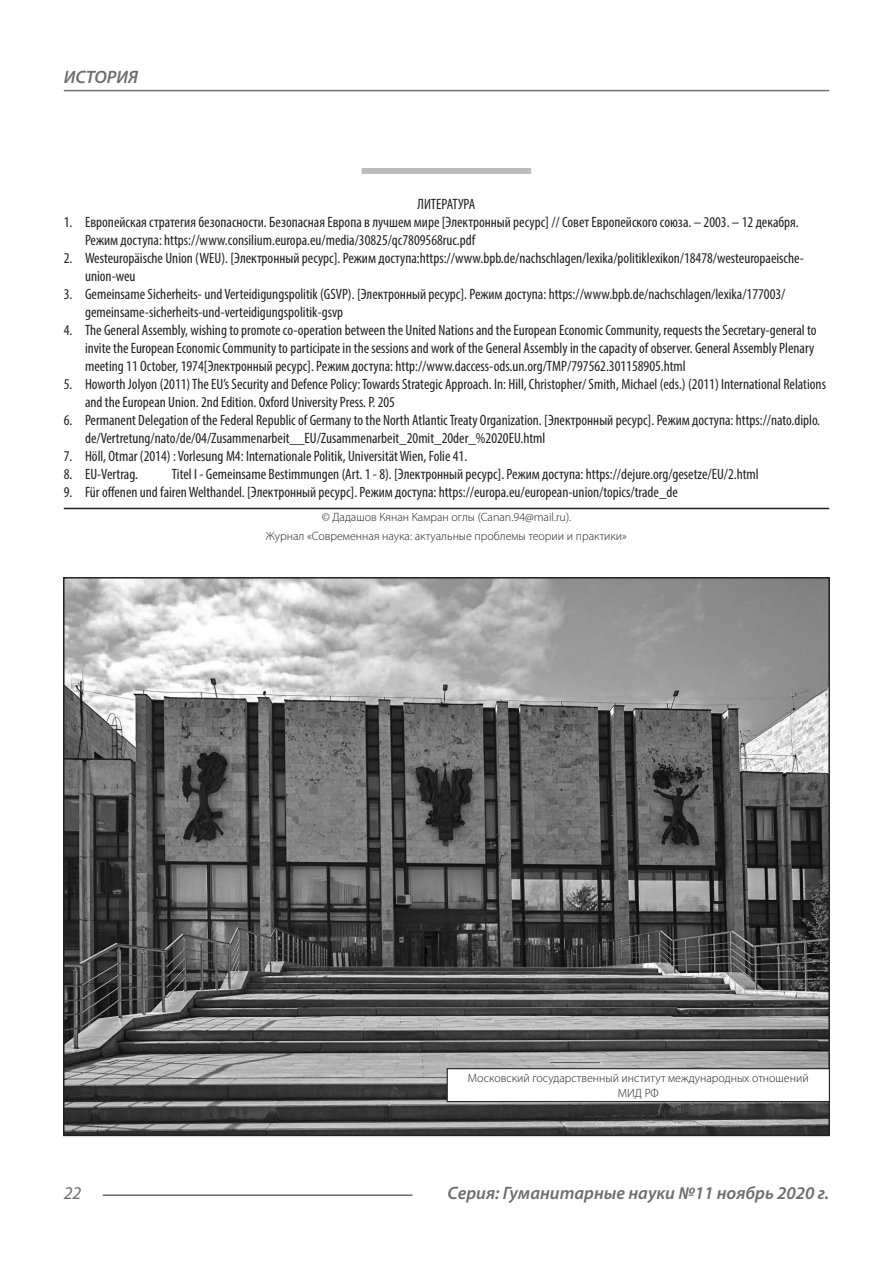
<style>
.page{position:relative;width:893px;height:1263px;background:#fff}
.page>*{position:absolute;margin:0;border:0;box-sizing:border-box;transform-origin:0 0}
.t1{font:italic 600 18px "Myriad Pro";color:#6c6d70}
.t2{font:italic 18px "Myriad Pro";color:#6c6d70}
.Библиография_Литерат{font:condensed 15px/18px "Myriad Pro";color:#231f20}
.Автор_копирайт{font:300 12px/14.4px "Myriad Pro";color:#231f20;text-align:center}
</style>
<div class="page">
<hr style="left:103px;top:1194px;width:309px;height:2px;background:#6c6d70">
<hr style="left:64px;top:90px;width:765px;height:1px;background:#6c6d70">
<div style="left:362px;top:168px;width:169px;height:6px;background:#bcbdc0"></div>
<hr style="left:64px;top:508px;width:765px;height:1px;background:#231f20">
<img style="left:66px;top:580px;width:761px;height:553px">
<div style="left:447px;top:1069px;width:382px;height:32px;background:#fff"></div>
<div style="left:447px;top:1068px;width:383px;height:34px;border:1px solid #231f20"></div>
<p class="t1" style="left:64px;top:66px;width:76px">ИСТОРИЯ</p>
<p class="Библиография_Литерат" style="left:418px;top:195px;width:59px">ЛИТЕРАТУРА</p>
<p class="Библиография_Литерат" style="left:85px;top:213px;width:715px;text-indent:-21px">1. Европейская стратегия безопасности. Безопасная Европа в лучшем мире [Электронный ресурс] // Совет Европейского союза. – 2003. – 12 декабря.<br>Режим доступа: https://www.consilium.europa.eu/media/30825/qc7809568ruc.pdf</p>
<p class="Библиография_Литерат" style="left:85px;top:249px;width:721px;text-indent:-21px">2. Westeuropäische Union (WEU). [Электронный ресурс]. Режим доступа:https://www.bpb.de/nachschlagen/lexika/politiklexikon/18478/westeuropaeische&shy;union-weu</p>
<p class="Библиография_Литерат" style="left:85px;top:285px;width:702px;text-indent:-21px">3. Gemeinsame Sicherheits- und Verteidigungspolitik (GSVP). [Электронный ресурс]. Режим доступа: https://www.bpb.de/nachschlagen/lexika/177003/ gemeinsame-sicherheits-und-verteidigungspolitik-gsvp</p>
<p class="Библиография_Литерат" style="left:85px;top:321px;width:733px;text-indent:-21px">4. The General Assembly, wishing to promote co-operation between the United Nations and the European Economic Community, requests the Secretary-general to invite the European Economic Community to participate in the sessions and work of the General Assembly in the capacity of observer. General Assembly Plenary meeting 11 October, 1974[Электронный ресурс]. Режим доступа: http://www.daccess-ods.un.org/TMP/797562.301158905.html</p>
<p class="Библиография_Литерат" style="left:85px;top:375px;width:742px;text-indent:-21px">5. Howorth Jolyon (2011) The EU’s Security and Defence Policy: Towards Strategic Approach. In: Hill, Christopher/ Smith, Michael (eds.) (2011) International Relations and the European Union. 2nd Edition. Oxford University Press. P. 205</p>
<p class="Библиография_Литерат" style="left:85px;top:411px;width:737px;text-indent:-21px">6. Permanent Delegation of the Federal Republic of Germany to the North Atlantic Treaty Organization. [Электронный ресурс]. Режим доступа: https://nato.diplo. de/Vertretung/nato/de/04/Zusammenarbeit__EU/Zusammenarbeit_20mit_20der_%2020EU.html</p>
<p class="Библиография_Литерат" style="left:64px;top:447px;width:405px">7. Höll, Otmar (2014) : Vorlesung M4: Internationale Politik, Universität Wien, Folie 41.</p>
<p class="Библиография_Литерат" style="left:64px;top:465px;width:76px">8. EU-Vertrag.</p>
<p class="Библиография_Литерат" style="left:172px;top:465px;width:588px">Titel I - Gemeinsame Bestimmungen (Art. 1 - 8). [Электронный ресурс]. Режим доступа: https://dejure.org/gesetze/EU/2.html</p>
<p class="Библиография_Литерат" style="left:64px;top:483px;width:616px">9. Für offenen und fairen Welthandel. [Электронный ресурс]. Режим доступа: https://europa.eu/european-union/topics/trade_de</p>
<p class="Автор_копирайт" style="left:322px;top:509px;width:251px">© Дадашов Кянан Камран оглы (Canan.94@mail.ru).</p>
<p class="Автор_копирайт" style="left:266px;top:529px;width:363px">Журнал «Современная наука: актуальные проблемы теории и практики»</p>
<p class="Автор_копирайт" style="left:468px;top:1071px;width:342px">Московский государственный институт международных отношений<br>МИД РФ</p>
<p class="t2" style="left:64px;top:1182px;width:19px">22</p>
<p class="t1" style="left:448px;top:1182px;width:383px">Серия: Гуманитарные науки №11 ноябрь 2020 г.</p>
</div>
